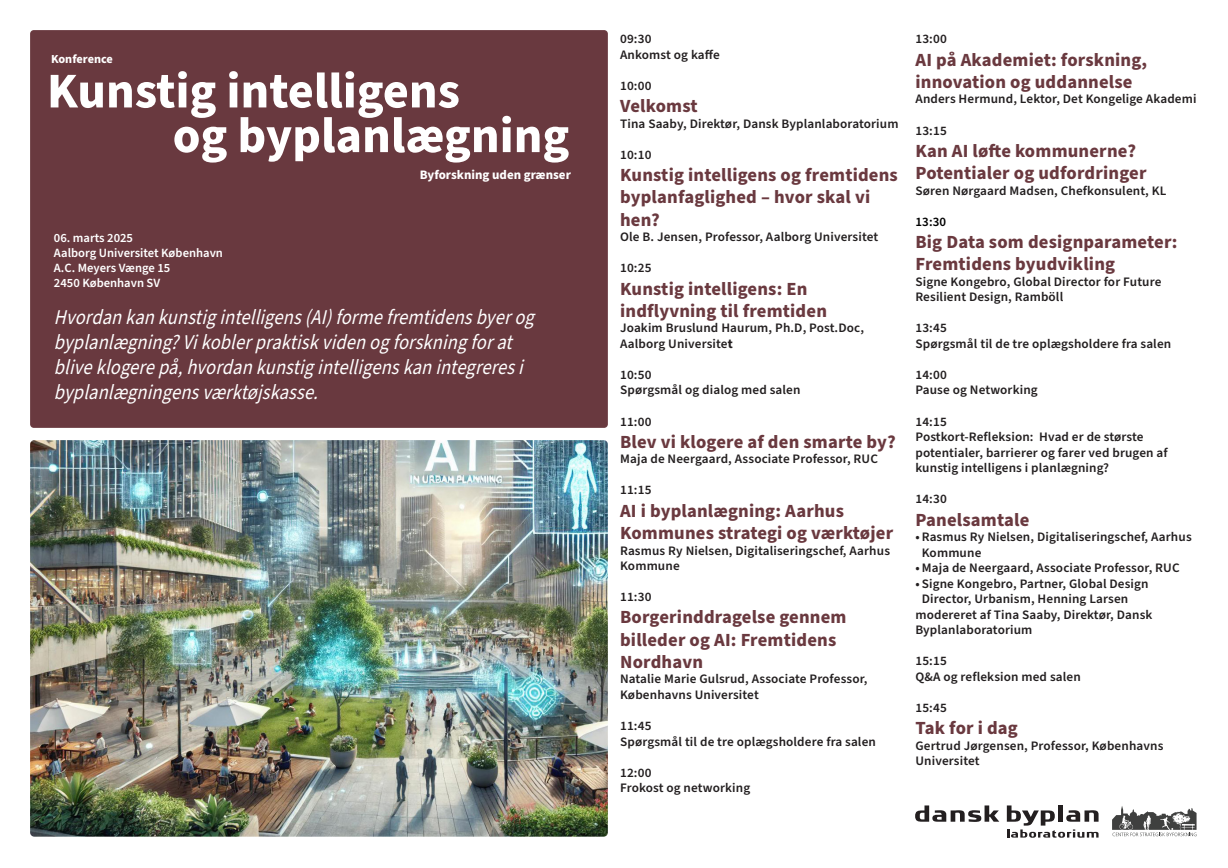
<style>
.page{position:relative;width:1228px;height:868px;background:#fff}
.page>*{position:absolute;margin:0;border:0;box-sizing:border-box;transform-origin:0 0}
.t1{font:700 50.05px "Source Sans Pro";color:#fff}
.t2{font:italic 21px/25.2px "Source Sans Pro";color:#fff;scale:.88 1}
.t3{font:700 18.55px/22.3px "Source Sans Pro";letter-spacing:.01em;color:#6a393f}
.t4{font:600 12.95px/15.5px "Source Sans Pro";letter-spacing:.01em;color:#231f20}
.t5{font:700 12.95px "Source Sans Pro";color:#fff}
.t6{font:600 12.95px "Source Sans Pro";color:#000}
.t7{font:600 12.6px "Source Sans Pro";color:#fff}
.t8{font:700 12.25px "Source Sans Pro";color:#fff}
.s1{font-weight:700}
</style>
<div class="page">
<div style="left:30px;top:30px;width:578px;height:398px;background:#69393f;border-radius:4px"></div>
<svg style="left:915px;top:805px;width:84px;height:17px"></svg>
<svg style="left:1007px;top:805px;width:91px;height:33px"></svg>
<svg style="left:1113px;top:812px;width:84px;height:25px"></svg>
<svg style="left:1112px;top:806px;width:84px;height:30px"></svg>
<img style="left:30px;top:440px;width:578px;height:397px">
<p class="t8" style="left:51px;top:50px;width:63px">Konference</p>
<p class="t1" style="left:47px;top:57px;width:414px">Kunstig intelligens</p>
<p class="t1" style="left:173px;top:101px;width:398px">og byplanlægning</p>
<p class="t7" style="left:54px;top:229px;width:81px">06. marts 2025</p>
<p class="t7" style="left:54px;top:244px;width:171px">Aalborg Universitet København</p>
<p class="t7" style="left:54px;top:260px;width:118px">A.C. Meyers Vænge 15</p>
<p class="t7" style="left:54px;top:275px;width:108px">2450 København SV</p>
<p class="t5" style="left:420px;top:166px;width:152px">Byforskning uden grænser</p>
<p class="t2" style="left:54px;top:305px;width:555px">Hvordankankunstigintelligens(AI)formefremtidensbyerog byplanlægning?Vikoblerpraktiskvidenogforskningforat bliveklogerepå,hvordankunstigintelligenskanintegreresi byplanlægningensværktøjskasse.</p>
<p class="t4" style="left:620px;top:32px;width:33px">09:30</p>
<p class="t4" style="left:620px;top:47px;width:101px">Ankomst og kaffe</p>
<p class="t4" style="left:620px;top:78px;width:33px">10:00</p>
<p class="t3" style="left:620px;top:95px;width:79px">Velkomst</p>
<p class="t4" style="left:620px;top:116px;width:280px">Tina Saaby, Direktør, Dansk Byplanlaboratorium</p>
<p class="t4" style="left:620px;top:147px;width:33px">10:10</p>
<p class="t3" style="left:620px;top:164px;width:279px">Kunstig intelligens og fremtidens byplanfaglighed – hvor skal vi hen?</p>
<p class="t4" style="left:620px;top:230px;width:260px">Ole B. Jensen, Professor, Aalborg Universitet</p>
<p class="t4" style="left:620px;top:261px;width:33px">10:25</p>
<p class="t3" style="left:620px;top:278px;width:208px">Kunstig intelligens: En indflyvning til fremtiden</p>
<p class="t4" style="left:620px;top:321px;width:245px">Joakim Bruslund Haurum, Ph.D, Post.Doc,<br>Aalborg Universite<span class="s1">t</span></p>
<p class="t4" style="left:620px;top:367px;width:33px">10:50</p>
<p class="t4" style="left:620px;top:383px;width:182px">Spørgsmål og dialog med salen</p>
<p class="t4" style="left:620px;top:414px;width:33px">11:00</p>
<p class="t3" style="left:620px;top:431px;width:277px">Blev vi klogere af den smarte by?</p>
<p class="t4" style="left:620px;top:452px;width:259px">Maja de Neergaard, Associate Professor, RUC</p>
<p class="t4" style="left:620px;top:483px;width:33px">11:15</p>
<p class="t3" style="left:620px;top:500px;width:275px">AI i byplanlægning: Aarhus<br>Kommunes strategi og værktøjer</p>
<p class="t4" style="left:620px;top:543px;width:271px">Rasmus Ry Nielsen, Digitaliseringschef, Aarhus<br>Kommune</p>
<p class="t4" style="left:620px;top:589px;width:33px">11:30</p>
<p class="t3" style="left:620px;top:607px;width:228px">Borgerinddragelse gennem billeder og AI: Fremtidens<br>Nordhavn</p>
<p class="t4" style="left:620px;top:672px;width:249px">Natalie Marie Gulsrud, Associate Professor,<br>Københavns Universitet</p>
<p class="t4" style="left:620px;top:718px;width:33px">11:45</p>
<p class="t4" style="left:620px;top:734px;width:257px">Spørgsmål til de tre oplægsholdere fra salen</p>
<p class="t4" style="left:620px;top:765px;width:33px">12:00</p>
<p class="t4" style="left:620px;top:781px;width:132px">Frokost og networking</p>
<p class="t4" style="left:915px;top:32px;width:33px">13:00</p>
<p class="t3" style="left:915px;top:49px;width:233px">AI på Akademiet: forskning, innovation og uddannelse</p>
<p class="t4" style="left:915px;top:92px;width:283px">Anders Hermund, Lektor, Det Kongelige Akademi</p>
<p class="t4" style="left:915px;top:123px;width:33px">13:15</p>
<p class="t3" style="left:915px;top:140px;width:222px">Kan AI løfte kommunerne?</p>
<p class="t3" style="left:915px;top:162px;width:233px">Potentialer og udfordringer</p>
<p class="t4" style="left:915px;top:183px;width:253px">Søren Nørgaard Madsen, Chefkonsulent, KL</p>
<p class="t6" style="left:915px;top:213px;width:32px">13:30</p>
<p class="t3" style="left:915px;top:231px;width:264px">Big Data som designparameter:<br>Fremtidens byudvikling</p>
<p class="t4" style="left:915px;top:274px;width:247px">Signe Kongebro, Global Director for Future<br>Resilient Design, Ramböll</p>
<p class="t4" style="left:915px;top:321px;width:33px">13:45</p>
<p class="t4" style="left:915px;top:336px;width:257px">Spørgsmål til de tre oplægsholdere fra salen</p>
<p class="t4" style="left:915px;top:367px;width:33px">14:00</p>
<p class="t4" style="left:915px;top:383px;width:124px">Pause og Networking</p>
<p class="t4" style="left:915px;top:414px;width:33px">14:15</p>
<p class="t4" style="left:915px;top:429px;width:254px">Postkort-Refleksion: Hvad er de største potentialer, barrierer og farer ved brugen af kunstig intelligens i planlægning?</p>
<p class="t4" style="left:915px;top:492px;width:33px">14:30</p>
<p class="t3" style="left:915px;top:509px;width:115px">Panelsamtale</p>
<p class="t4" style="left:922px;top:529px;width:271px;text-indent:-6px">• Rasmus Ry Nielsen, Digitaliseringschef, Aarhus<br>Kommune</p>
<p class="t4" style="left:915px;top:560px;width:266px">• Maja de Neergaard, Associate Professor, RUC</p>
<p class="t4" style="left:922px;top:576px;width:228px;text-indent:-6px">• Signe Kongebro, Partner, Global Design<br>Director, Urbanism, Henning Larsen</p>
<p class="t4" style="left:915px;top:607px;width:238px">modereret af Tina Saaby, Direktør, Dansk<br>Byplanlaboratorium</p>
<p class="t4" style="left:915px;top:654px;width:33px">15:15</p>
<p class="t4" style="left:915px;top:669px;width:167px">Q&amp;A og refleksion med salen</p>
<p class="t4" style="left:915px;top:700px;width:33px">15:45</p>
<p class="t3" style="left:915px;top:717px;width:104px">Tak for i dag</p>
<p class="t4" style="left:915px;top:738px;width:249px">Gertrud Jørgensen, Professor, Københavns<br>Universitet</p>
</div>
